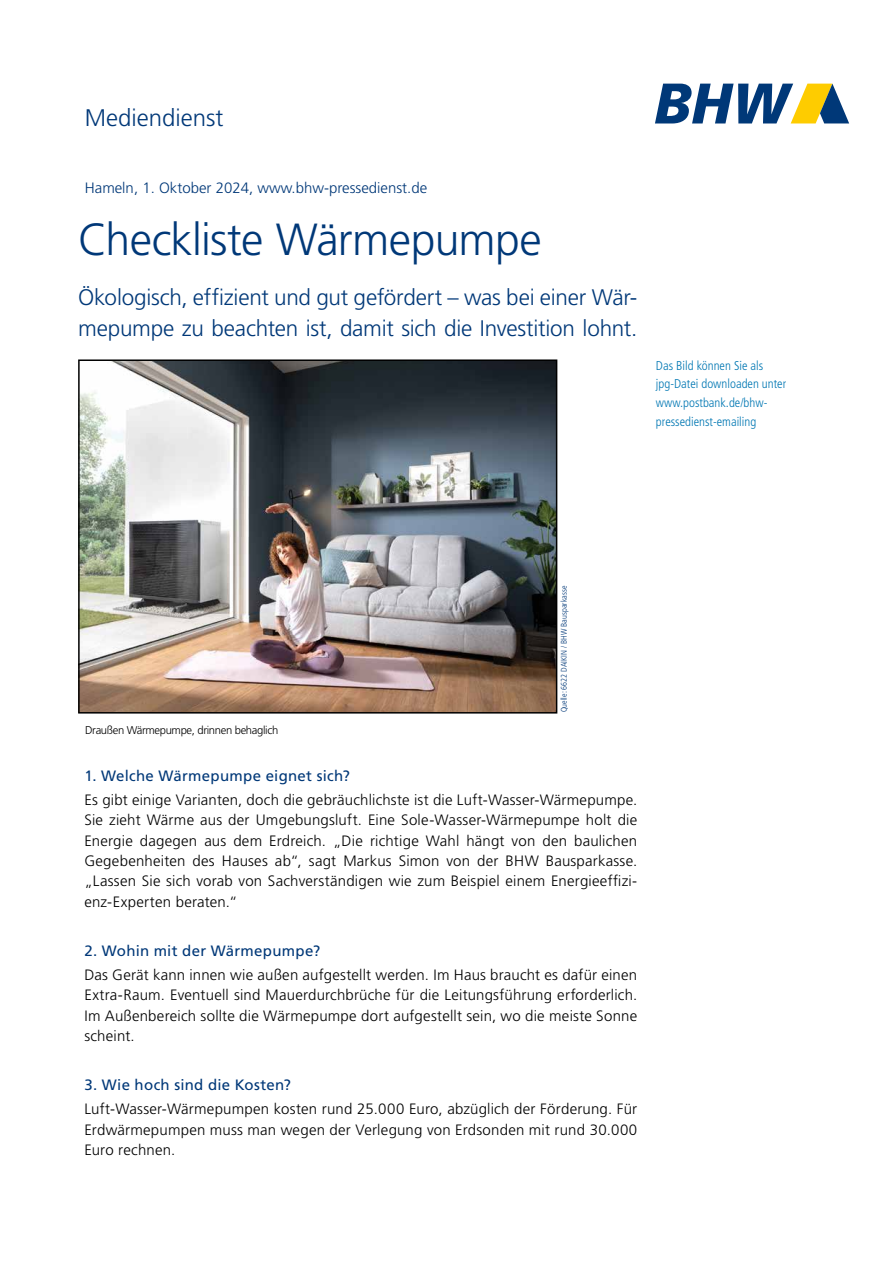
<style>
.page{position:relative;width:893px;height:1263px;background:#fff}
.page>*{position:absolute;margin:0;border:0;box-sizing:border-box;transform-origin:0 0}
.t1{font:300 45px "Frutiger LT Std";letter-spacing:-.015em;color:#003878}
.t2{font:300 24px "Frutiger LT Std";color:#003878}
.t3{font:300 22.5px/31.5px "Frutiger LT Std";letter-spacing:-.01em;color:#003878}
.t4{font:300 15px/20.2px "Frutiger LT Std";letter-spacing:.015em;color:#000;text-align:justify}
.t5{font:15px "Frutiger LT Std";letter-spacing:.02em;color:#003878}
.t6{font:300 15px "Frutiger LT Std";color:#003878}
.t7{font:300 condensed 12.75px/18.8px "Frutiger LT Std";color:#0077b3}
.t8{font:300 11.25px "Frutiger LT Std";letter-spacing:-.03em;color:#000}
.t9{font:300 condensed 8.25px "Frutiger LT Std";color:#003878}
</style>
<div class="page">
<svg style="left:655px;top:84px;width:194px;height:39px"></svg>
<img style="left:81px;top:362px;width:473px;height:348px">
<div style="left:78px;top:359px;width:479px;height:354px;border:2px solid #000"></div>
<h2 class="t2" style="left:85px;top:104px;width:140px">Mediendienst</h2>
<p class="t6" style="left:85px;top:179px;width:344px">Hameln, 1. Oktober 2024, www.bhw-pressedienst.de</p>
<h1 class="t1" style="left:78px;top:214px;width:465px">Checkliste Wärmepumpe</h1>
<h3 class="t3" style="left:78px;top:281px;width:561px">Ökologisch, effizient und gut gefördert – was bei einer Wär&shy;mepumpe zu beachten ist, damit sich die Investition lohnt.</h3>
<p class="t7" style="left:656px;top:356px;width:132px">Das Bild können Sie als jpg-Datei downloaden unter www.postbank.de/bhw&shy;pressedienst-emailing</p>
<p class="t8" style="left:85px;top:724px;width:195px">Draußen Wärmepumpe, drinnen behaglich</p>
<p class="t9" style="left:559px;top:712px;width:128px;rotate:-90deg">Quelle: 6622 DAIKIN / BHW Bausparkasse</p>
<p class="t5" style="left:84px;top:767px;width:267px">1. Welche Wärmepumpe eignet sich?</p>
<p class="t4" style="left:84px;top:790px;width:554px">Es gibt einige Varianten, doch die gebräuchlichste ist die Luft-Wasser-Wärmepumpe.<br>Sie zieht Wärme aus der Umgebungsluft. Eine Sole-Wasser-Wärmepumpe holt die Energie dagegen aus dem Erdreich. „Die richtige Wahl hängt von den baulichen Gegebenheiten des Hauses ab“, sagt Markus Simon von der BHW Bausparkasse. „Lassen Sie sich vorab von Sachverständigen wie zum Beispiel einem Energieeffizi&shy;enz-Experten beraten.“</p>
<p class="t5" style="left:84px;top:941px;width:237px">2. Wohin mit der Wärmepumpe?</p>
<p class="t4" style="left:84px;top:965px;width:554px">Das Gerät kann innen wie außen aufgestellt werden. Im Haus braucht es dafür einen Extra-Raum. Eventuell sind Mauerdurchbrüche für die Leitungsführung erforderlich.<br>Im Außenbereich sollte die Wärmepumpe dort aufgestellt sein, wo die meiste Sonne scheint.</p>
<p class="t5" style="left:84px;top:1076px;width:208px">3. Wie hoch sind die Kosten?</p>
<p class="t4" style="left:84px;top:1099px;width:554px">Luft-Wasser-Wärmepumpen kosten rund 25.000 Euro, abzüglich der Förderung. Für Erdwärmepumpen muss man wegen der Verlegung von Erdsonden mit rund 30.000<br>Euro rechnen.</p>
</div>
